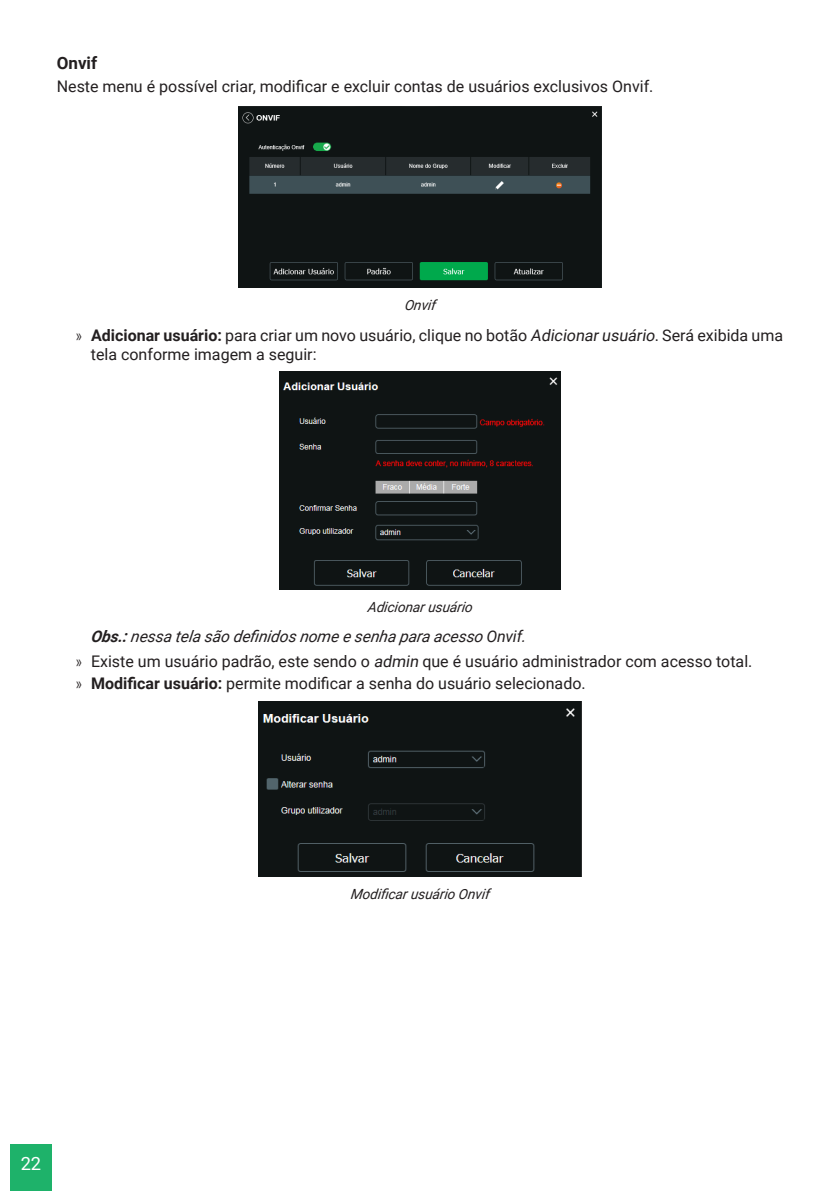
<style>
.page{position:relative;width:840px;height:1191px;background:#fff}
.page>*{position:absolute;margin:0;border:0;box-sizing:border-box;transform-origin:0 0}
.t1{font:18.2px "Roboto";color:#fff}
._3__Titulo_3{font:700 17px "Roboto";color:#231f20}
._0__Corpo_de_texto{font:16px/19.2px "Roboto";color:#231f20}
._0__Corpo_de_texto-2{font:italic 16px "Roboto";color:#231f20}
._7__Legenda{font:italic 14px "Roboto";color:#231f20}
.s1{font-family:"Frutiger LT Std";font-weight:300;font-stretch:condensed}
.s2{font-weight:700}
.s3{font-style:italic}
</style>
<div class="page">
<div style="left:10px;top:1144px;width:42px;height:47px;background:#1eb26a"></div>
<img style="left:238px;top:106px;width:363px;height:182px">
<img style="left:279px;top:372px;width:281px;height:217px">
<img style="left:258px;top:701px;width:323px;height:175px">
<p class="_3__Titulo_3" style="left:57px;top:51px;width:42px">Onvif</p>
<p class="_0__Corpo_de_texto" style="left:57px;top:76px;width:598px">Neste menu é possível criar, modificar e excluir contas de usuários exclusivos Onvif.</p>
<p class="_7__Legenda" style="left:404px;top:295px;width:33px">Onvif</p>
<p class="_0__Corpo_de_texto" style="left:91px;top:325px;width:693px;text-indent:-16px"><span class="s1">»</span> <span class="s2">Adicionar usuário:</span> para criar um novo usuário, clique no botão <span class="s3">Adicionarusuário</span>. Será exibida uma tela conforme imagem a seguir:</p>
<p class="_7__Legenda" style="left:367px;top:597px;width:109px">A dicionarusuário</p>
<p class="_0__Corpo_de_texto-2" style="left:91px;top:625px;width:440px"><span class="s2">Obs.:</span>nessa tela são definidos nome e senha para acesso O n vi f.</p>
<p class="_0__Corpo_de_texto" style="left:75px;top:651px;width:678px"><span class="s1">»</span> Existe um usuário padrão, este sendo o <span class="s3">admin</span> que é usuário administrador com acesso total.</p>
<p class="_0__Corpo_de_texto" style="left:75px;top:673px;width:511px"><span class="s1">»</span> <span class="s2">Modificar usuário:</span> permite modificar a senha do usuário selecionado.</p>
<p class="_7__Legenda" style="left:350px;top:884px;width:140px">Modificarusuário Onvif</p>
<p class="t1" style="left:21px;top:1151px;width:22px">22</p>
</div>
